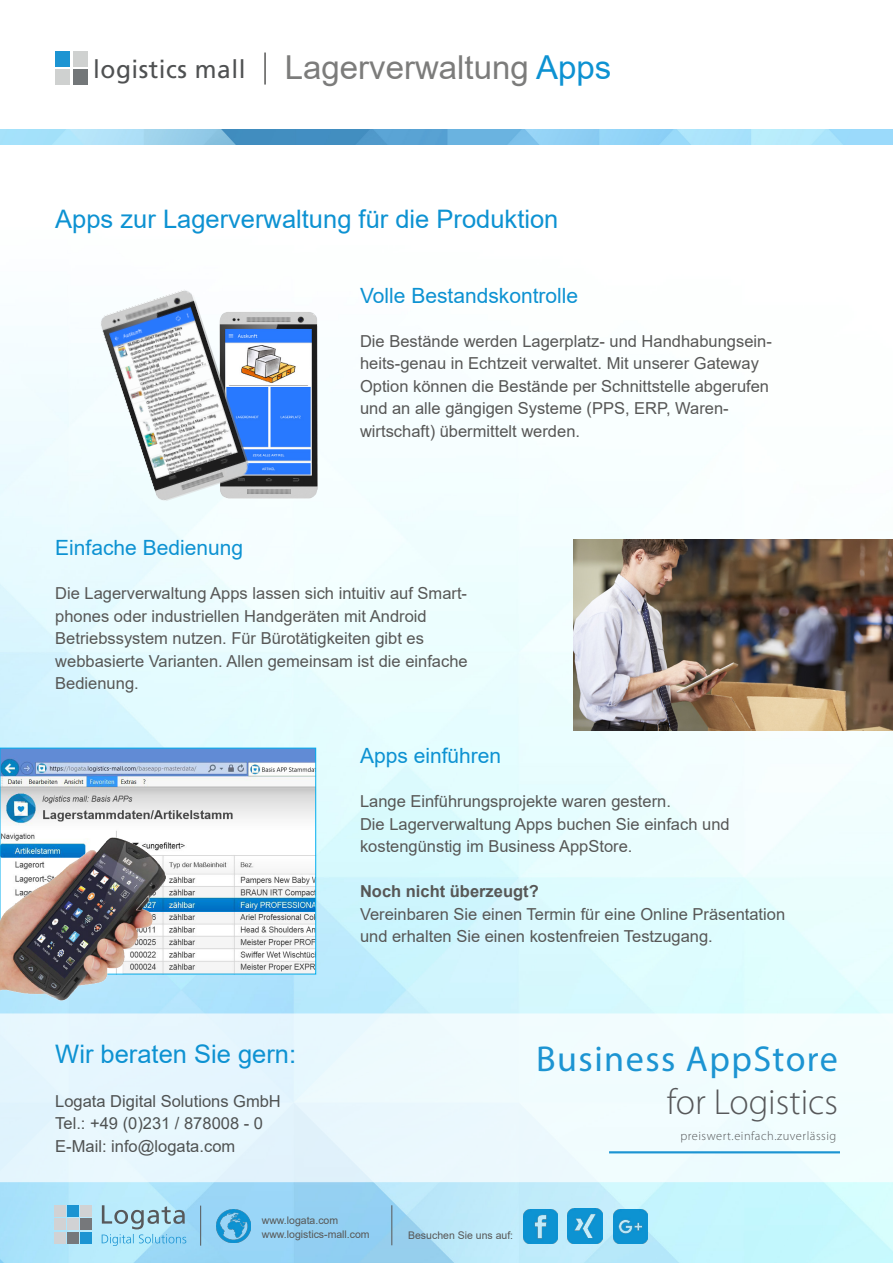
<style>
.page{position:relative;width:893px;height:1263px;background:#fff}
.page>*{position:absolute;margin:0;border:0;box-sizing:border-box;transform-origin:0 0}
.t1{font:300 36.3px "Myriad Pro";color:#57585a}
.t2{font:36.15px "Myriad Pro";letter-spacing:.04em;color:#1c94d2}
.t3{font:33px "Arial";color:#7c7c7b}
.t4{font:25.5px "Arial";color:#0d92d2}
.t5{font:25.05px "Frutiger LT Com";letter-spacing:.02em;color:#4f5152}
.t6{font:21px "Arial";color:#0d92d2}
.t7{font:16.5px/22.5px "Arial";color:#575756}
.t8{font:16.5px "Arial";color:#4f5252}
.t9{font:700 16.5px "Arial";color:#575756}
.t10{font:300 12.45px "Myriad Pro";letter-spacing:.04em;color:#57585a}
.t11{font:10.5px "Arial";color:#575756}
.s1{color:#0d92d2}
</style>
<div class="page">
<img style="left:0;top:324px;width:893px;height:939px">
<svg style="left:0;top:1013px;width:893px;height:169px;fill:#ecf9fe"></svg>
<hr style="left:200px;top:1205px;width:1px;height:40px;background:#575756">
<div style="left:54px;top:1205px;width:11px;height:12px;background:#d1d2d4"></div>
<div style="left:67px;top:1205px;width:12px;height:12px;background:#1c94d2"></div>
<div style="left:81px;top:1205px;width:11px;height:12px;background:#d1d2d4"></div>
<div style="left:54px;top:1218px;width:11px;height:12px;background:#d1d2d4"></div>
<div style="left:67px;top:1218px;width:12px;height:12px;background:#d1d2d4"></div>
<div style="left:81px;top:1218px;width:11px;height:12px;background:#76787b"></div>
<div style="left:54px;top:1232px;width:11px;height:11px;background:#d1d2d4"></div>
<div style="left:67px;top:1232px;width:12px;height:11px;background:#76787b"></div>
<div style="left:81px;top:1232px;width:11px;height:11px;background:#1c94d2"></div>
<svg style="left:102px;top:1205px;width:84px;height:41px;background:#9fcee1"></svg>
<img style="left:217px;top:1209px;width:33px;height:34px">
<hr style="left:391px;top:1205px;width:1px;height:40px;background:#575756">
<img style="left:523px;top:1209px;width:34px;height:34px">
<img style="left:613px;top:1209px;width:35px;height:34px">
<img style="left:568px;top:1209px;width:34px;height:34px">
<img style="left:0;top:129px;width:893px;height:16px">
<hr style="left:264px;top:53px;width:2px;height:32px;background:#575756">
<div style="left:55px;top:52px;width:15px;height:15px;background:#1c94d2"></div>
<div style="left:73px;top:52px;width:14px;height:15px;background:#cfd1d0"></div>
<div style="left:55px;top:69px;width:15px;height:16px;background:#cfd1d0"></div>
<div style="left:73px;top:69px;width:14px;height:16px;background:#737779"></div>
<hr style="left:609px;top:1151px;width:230px;height:2px;background:#1c94d2">
<img style="left:574px;top:540px;width:319px;height:190px">
<img style="left:252px;top:312px;width:65px;height:187px">
<img style="left:98px;top:290px;width:154px;height:213px">
<img style="left:2px;top:750px;width:312px;height:222px">
<div style="left:0;top:748px;width:316px;height:226px;border:1px solid #00aeef"></div>
<img style="left:0;top:837px;width:166px;height:165px">
<p class="t5" style="left:93px;top:54px;width:154px">logistics mall</p>
<p class="t3" style="left:285px;top:44px;width:328px">Lagerverwaltung <span class="s1">Apps</span></p>
<p class="t4" style="left:55px;top:202px;width:505px">Apps zur Lagerverwaltung für die Produktion</p>
<p class="t6" style="left:360px;top:281px;width:220px">Volle Bestandskontrolle</p>
<p class="t7" style="left:360px;top:330px;width:413px">Die Bestände werden Lagerplatz- und Handhabungsein&shy;heits-genau in Echtzeit verwaltet. Mit unserer Gateway Option können die Bestände per Schnittstelle abgerufen und an alle gängigen Systeme (PPS, ERP, Waren&shy;wirtschaft) übermittelt werden.</p>
<p class="t6" style="left:55px;top:533px;width:189px">Einfache Bedienung</p>
<p class="t7" style="left:55px;top:582px;width:414px">Die Lagerverwaltung Apps lassen sich intuitiv auf Smart&shy;phones oder industriellen Handgeräten mit Android Betriebssystem nutzen. Für Bürotätigkeiten gibt es webbasierte Varianten. Allen gemeinsam ist die einfache Bedienung.</p>
<p class="t6" style="left:360px;top:741px;width:143px">Apps einführen</p>
<p class="t7" style="left:360px;top:790px;width:312px">Lange Einführungsprojekte waren gestern.</p>
<p class="t7" style="left:360px;top:812px;width:371px">Die Lagerverwaltung Apps buchen Sie einfach und kostengünstig im Business AppStore.</p>
<p class="t9" style="left:360px;top:880px;width:180px">Noch nicht überzeugt?</p>
<p class="t7" style="left:360px;top:902px;width:427px">Vereinbaren Sie einen Termin für eine Online Präsentation</p>
<p class="t7" style="left:360px;top:925px;width:354px">und erhalten Sie einen kostenfreien Testzugang.</p>
<p class="t4" style="left:55px;top:1036px;width:242px">Wir beraten Sie gern:</p>
<p class="t8" style="left:55px;top:1089px;width:227px">Logata Digital Solutions GmbH</p>
<p class="t8" style="left:55px;top:1112px;width:209px">Tel.: +49 (0)231 / 878008 - 0</p>
<p class="t8" style="left:55px;top:1134px;width:181px">E-Mail: info@logata.com</p>
<p class="t11" style="left:262px;top:1213px;width:78px">www.logata.com</p>
<p class="t2" style="left:536px;top:1036px;width:303px">Business AppStore</p>
<p class="t1" style="left:667px;top:1080px;width:172px">for Logistics</p>
<p class="t10" style="left:680px;top:1128px;width:157px">preiswert.einfach.zuverlässig</p>
<p class="t11" style="left:262px;top:1227px;width:109px">www.logistics-mall.com</p>
<p class="t11" style="left:408px;top:1228px;width:107px">Besuchen Sie uns auf:</p>
</div>
